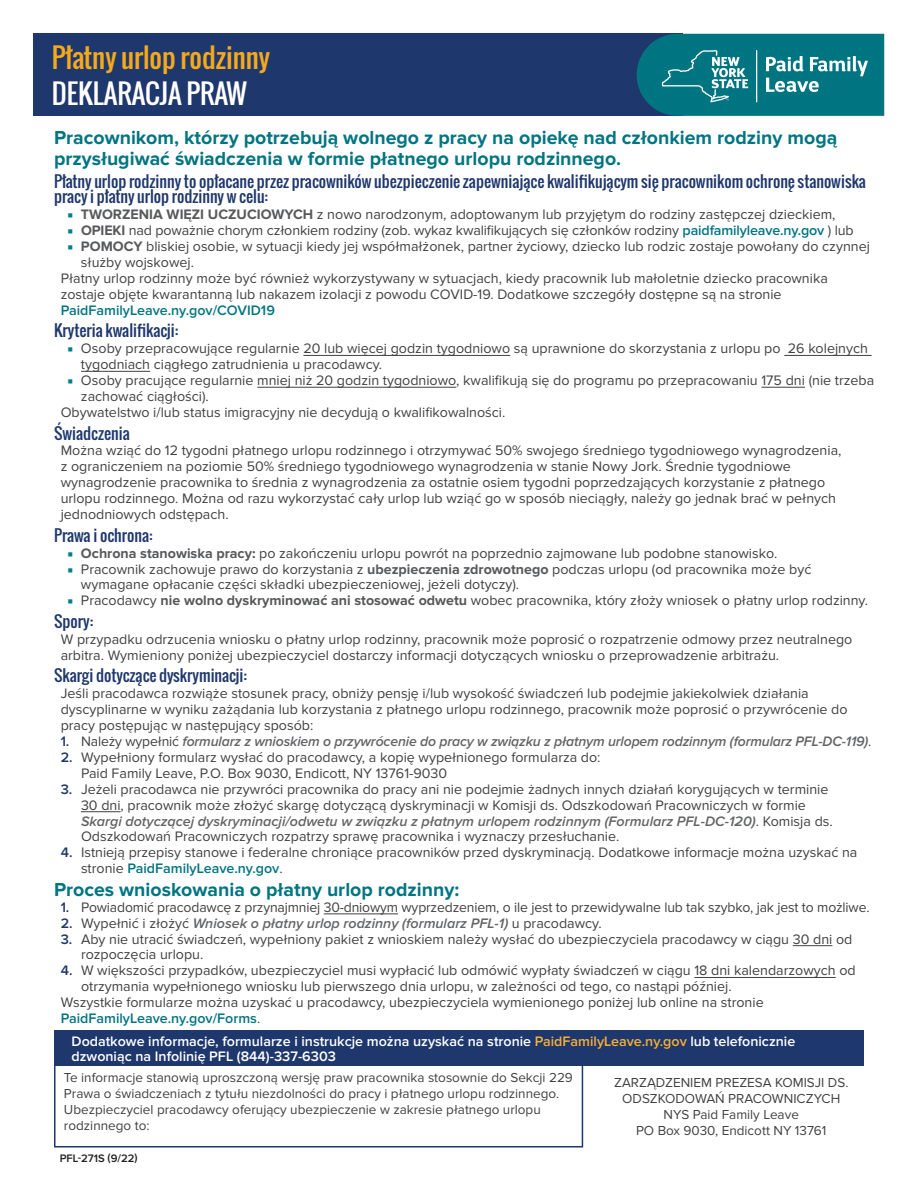
<style>
.page{position:relative;width:918px;height:1188px;background:#fff}
.page>*{position:absolute;margin:0;border:0;box-sizing:border-box;transform-origin:0 0}
.t1{font:27px "Oswald";color:#f5a91c}
.t2{font:27px "Oswald";color:#fff}
.H3_Teal{font:700 19.5px/21px "Proxima Nova";color:#007582}
.H4_Blue{font:15.75px/15.9px "Oswald";color:#1e376d}
.Body{font:14.25px/15.9px "Proxima Nova";color:#414142}
.t3{font:italic 600 14.25px "Proxima Nova";letter-spacing:-.01em;color:#636466}
.Body-2{font:600 14.25px/15.9px "Proxima Nova";color:#fff}
.Body-3{font:13.5px/15.9px "Proxima Nova";color:#414142}
.t4{font:600 11.25px "Proxima Nova";color:#231f20}
.s1{font-family:"Minion Pro";color:#007e8b}
.s2{font-weight:700;color:#58595b}
.s3{font-weight:600;color:#007582}
.s4{font-style:normal;color:#1e376d}
.s5{font-weight:400;font-style:normal;color:#414142}
.s6{font-weight:600;color:#1e376d}
.s7{font-weight:600;font-style:italic;color:#636466}
.s8{color:#f7b035}
</style>
<div class="page">
<div style="left:54px;top:1030px;width:810px;height:35px;background:#1e376d"></div>
<div style="left:54px;top:1064px;width:529px;height:84px;border:2px solid #1e376d"></div>
<div style="left:34px;top:34px;width:649px;height:82px;background:#1e376d"></div>
<svg style="left:637px;top:34px;width:247px;height:82px;background:#187f8c"></svg>
<hr style="left:756px;top:50px;width:1px;height:52px;background:#fff">
<hr style="left:303px;top:355px;width:207px;height:1px;background:#414142">
<hr style="left:784px;top:355px;width:88px;height:1px;background:#414142">
<hr style="left:81px;top:371px;width:69px;height:1px;background:#414142">
<hr style="left:257px;top:387px;width:199px;height:1px;background:#414142">
<hr style="left:761px;top:387px;width:44px;height:1px;background:#414142">
<hr style="left:81px;top:811px;width:40px;height:1px;background:#414142">
<hr style="left:324px;top:914px;width:74px;height:1px;background:#414142">
<hr style="left:793px;top:945px;width:39px;height:1px;background:#414142">
<hr style="left:694px;top:977px;width:142px;height:1px;background:#414142">
<h1 class="t1" style="left:52px;top:37px;width:220px">Płatny urlop rodzinny</h1>
<h1 class="t2" style="left:52px;top:73px;width:197px">DEKLARACJA PRAW</h1>
<p class="H3_Teal" style="left:54px;top:128px;width:785px">Pracownikom, którzy potrzebują wolnego z pracy na opiekę nad członkiem rodziny mogą przysługiwać świadczenia w formie płatnego urlopu rodzinnego.</p>
<p class="H4_Blue" style="left:54px;top:173px;width:814px">Płatny urlop rodzinny to opłacane przez pracowników ubezpieczenie zapewniające kwalifikującym się pracownikom ochronę stanowiska pracy i płatny urlop rodzinny w celu:</p>
<p class="Body" style="left:68px;top:207px;width:770px"><span class="s1">■</span> <span class="s2">TWORZENIA WIĘZI UCZUCIOWYCH</span> z nowo narodzonym, adoptowanym lub przyjętym do rodziny zastępczej dzieckiem,</p>
<p class="Body" style="left:68px;top:223px;width:788px"><span class="s1">■</span> <span class="s2">OPIEKI</span> nad poważnie chorym członkiem rodziny (zob. wykaz kwalifikujących się członków rodziny <span class="s3">paidfamilyleave.ny.gov</span> ) lub</p>
<p class="Body" style="left:81px;top:239px;width:790px;text-indent:-13px"><span class="s1">■</span> <span class="s2">POMOCY</span> bliskiej osobie, w sytuacji kiedy jej współmałżonek, partner życiowy, dziecko lub rodzic zostaje powołany do czynnej służby wojskowej.</p>
<p class="Body" style="left:61px;top:271px;width:769px">Płatny urlop rodzinny może być również wykorzystywany w sytuacjach, kiedy pracownik lub małoletnie dziecko pracownika zostaje objęte kwarantanną lub nakazem izolacji z powodu COVID-19. Dodatkowe szczegóły dostępne są na stronie<br><span class="s3">PaidFamilyLeave.ny.gov/COVID19</span></p>
<p class="H4_Blue" style="left:54px;top:323px;width:126px">Kryteria kwalifikacji:</p>
<p class="Body" style="left:81px;top:341px;width:788px;text-indent:-13px"><span class="s1">■</span> Osoby przepracowujące regularnie 20 lub więcej godzin tygodniowo są uprawnione do skorzystania z urlopu po 26 kolejnych tygodniach ciągłego zatrudnienia u pracodawcy.</p>
<p class="Body" style="left:81px;top:373px;width:795px;text-indent:-13px"><span class="s1">■</span> Osoby pracujące regularnie mniej niż 20 godzin tygodniowo, kwalifikują się do programu po przepracowaniu 175 dni (nie trzeba zachować ciągłości).</p>
<p class="Body" style="left:61px;top:404px;width:446px">Obywatelstwo i/lub status imigracyjny nie decydują o kwalifikowalności.</p>
<p class="H4_Blue" style="left:54px;top:425px;width:77px">Świadczenia</p>
<p class="Body" style="left:61px;top:443px;width:782px">Można wziąć do 12 tygodni płatnego urlopu rodzinnego i otrzymywać 50% swojego średniego tygodniowego wynagrodzenia, z ograniczeniem na poziomie 50% średniego tygodniowego wynagrodzenia w stanie Nowy Jork. Średnie tygodniowe wynagrodzenie pracownika to średnia z wynagrodzenia za ostatnie osiem tygodni poprzedzających korzystanie z płatnego urlopu rodzinnego. Można od razu wykorzystać cały urlop lub wziąć go w sposób nieciągły, należy go jednak brać w pełnych jednodniowych odstępach.</p>
<p class="H4_Blue" style="left:54px;top:527px;width:100px">Prawa i ochrona:</p>
<p class="Body" style="left:68px;top:545px;width:711px"><span class="s1">■</span> <span class="s2">Ochrona stanowiska pracy:</span> po zakończeniu urlopu powrót na poprzednio zajmowane lub podobne stanowisko.</p>
<p class="Body" style="left:81px;top:561px;width:732px;text-indent:-13px"><span class="s1">■</span> Pracownik zachowuje prawo do korzystania z <span class="s2">ubezpieczenia zdrowotnego</span> podczas urlopu (od pracownika może być wymagane opłacanie części składki ubezpieczeniowej, jeżeli dotyczy).</p>
<p class="Body" style="left:68px;top:593px;width:802px"><span class="s1">■</span> Pracodawcy <span class="s2">nie wolno dyskryminować ani stosować odwetu</span> wobec pracownika, który złoży wniosek o płatny urlop rodzinny.</p>
<p class="H4_Blue" style="left:54px;top:613px;width:41px">Spory:</p>
<p class="Body" style="left:61px;top:631px;width:793px">W przypadku odrzucenia wniosku o płatny urlop rodzinny, pracownik może poprosić o rozpatrzenie odmowy przez neutralnego arbitra. Wymieniony poniżej ubezpieczyciel dostarczy informacji dotyczących wniosku o przeprowadzenie arbitrażu.</p>
<p class="H4_Blue" style="left:54px;top:668px;width:194px">Skargi dotyczące dyskryminacji:</p>
<p class="Body" style="left:61px;top:686px;width:788px">Jeśli pracodawca rozwiąże stosunek pracy, obniży pensję i/lub wysokość świadczeń lub podejmie jakiekolwiek działania dyscyplinarne w wyniku zażądania lub korzystania z płatnego urlopu rodzinnego, pracownik może poprosić o przywrócenie do pracy postępując w następujący sposób:</p>
<p class="t3" style="left:61px;top:735px;width:812px"><span class="s4">1.</span> <span class="s5">Należy wypełnić</span> formularz z wnioskiem o przywrócenie do pracy w związku z płatnym urlopem rodzinnym (formularz PFL-DC-119)<span class="s5">.</span></p>
<p class="Body" style="left:81px;top:749px;width:521px;text-indent:-20px"><span class="s6">2.</span> Wypełniony formularz wysłać do pracodawcy, a kopię wypełnionego formularza do:<br>Paid Family Leave, P.O. Box 9030, Endicott, NY 13761-9030</p>
<p class="Body" style="left:81px;top:781px;width:753px;text-indent:-20px"><span class="s6">3.</span> Jeżeli pracodawca nie przywróci pracownika do pracy ani nie podejmie żadnych innych działań korygujących w terminie 30 dni, pracownik może złożyć skargę dotyczącą dyskryminacji w Komisji ds. Odszkodowań Pracowniczych w formie <span class="s7">Skargi dotyczącej dyskryminacji/odwetu w związku z płatnym urlopem rodzinnym (Formularz PFL-DC-120)</span>. Komisja ds.<br>Odszkodowań Pracowniczych rozpatrzy sprawę pracownika i wyznaczy przesłuchanie.</p>
<p class="Body" style="left:81px;top:845px;width:778px;text-indent:-20px"><span class="s6">4.</span> Istnieją przepisy stanowe i federalne chroniące pracowników przed dyskryminacją. Dodatkowe informacje można uzyskać na stronie <span class="s3">PaidFamilyLeave.ny.gov</span>.</p>
<p class="H3_Teal" style="left:54px;top:880px;width:407px">Proces wnioskowania o płatny urlop rodzinny:</p>
<p class="Body" style="left:61px;top:899px;width:810px"><span class="s6">1.</span> Powiadomić pracodawcę z przynajmniej 30-dniowym wyprzedzeniem, o ile jest to przewidywalne lub tak szybko, jak jest to możliwe.</p>
<p class="t3" style="left:61px;top:916px;width:542px"><span class="s4">2.</span> <span class="s5">Wypełnić i złożyć</span> Wniosek o płatny urlop rodzinny (formularz PFL-1) <span class="s5">u pracodawcy.</span></p>
<p class="Body" style="left:81px;top:931px;width:773px;text-indent:-20px"><span class="s6">3.</span> Aby nie utracić świadczeń, wypełniony pakiet z wnioskiem należy wysłać do ubezpieczyciela pracodawcy w ciągu 30 dni od rozpoczęcia urlopu.</p>
<p class="Body" style="left:81px;top:963px;width:776px;text-indent:-20px"><span class="s6">4.</span> W większości przypadków, ubezpieczyciel musi wypłacić lub odmówić wypłaty świadczeń w ciągu 18 dni kalendarzowych od otrzymania wypełnionego wniosku lub pierwszego dnia urlopu, w zależności od tego, co nastąpi później.</p>
<p class="Body" style="left:61px;top:995px;width:704px">Wszystkie formularze można uzyskać u pracodawcy, ubezpieczyciela wymienionego poniżej lub online na stronie<br><span class="s3">PaidFamilyLeave.ny.gov/Forms</span>.</p>
<p class="Body-2" style="left:72px;top:1033px;width:725px">Dodatkowe informacje, formularze i instrukcje można uzyskać na stronie <span class="s8">PaidFamilyLeave.ny.gov</span> lub telefonicznie dzwoniąc na Infolinię PFL (844)-337-6303</p>
<p class="Body-3" style="left:64px;top:1070px;width:510px">Te informacje stanowią uproszczoną wersję praw pracownika stosownie do Sekcji 229<br>Prawa o świadczeniach z tytułu niezdolności do pracy i płatnego urlopu rodzinnego.<br>Ubezpieczyciel pracodawcy oferujący ubezpieczenie w zakresie płatnego urlopu rodzinnego to:</p>
<p class="Body-3" style="left:614px;top:1075px;width:236px;text-align:center">ZARZĄDZENIEM PREZESA KOMISJI DS.<br>ODSZKODOWAŃ PRACOWNICZYCH</p>
<p class="Body-3" style="left:664px;top:1107px;width:137px">NYS Paid Family Leave</p>
<p class="Body-3" style="left:636px;top:1123px;width:192px">PO Box 9030, Endicott NY 13761</p>
<p class="t4" style="left:60px;top:1153px;width:79px">PFL-271S (9/22)</p>
</div>
